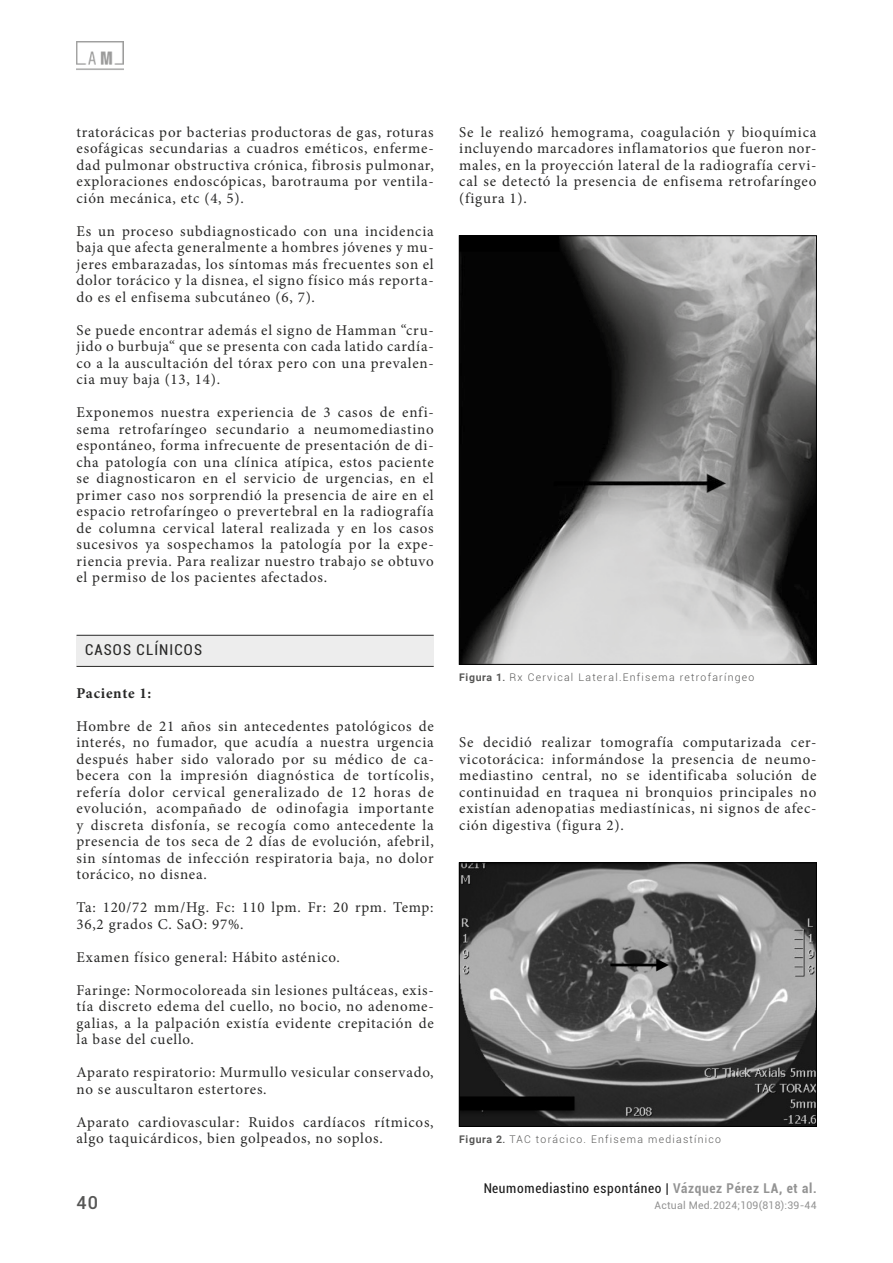
<style>
.page{position:relative;width:893px;height:1263px;background:#fff}
.page>*{position:absolute;margin:0;border:0;box-sizing:border-box;transform-origin:0 0}
.t1{font:500 18px "Roboto";color:#575756}
.AM{font:15px/16.5px "Minion Pro";letter-spacing:.05em;color:#282827;text-align:justify}
.APARTADOS{font:condensed 15px "Roboto";letter-spacing:.075em;color:#282827}
.AM-2{font:700 15px "Minion Pro";letter-spacing:.045em;color:#282827}
.t2{font:condensed 13.5px "Roboto";letter-spacing:.05em;color:#000}
.Abstract{font:300 10.5px "Roboto";letter-spacing:.12em;color:#575756}
.t3{font:10.5px "Roboto";letter-spacing:.02em;color:#878787}
.s1{font-weight:700}
.s2{font-weight:500}
.s3{font-weight:700;color:#878787}
</style>
<div class="page">
<img style="left:77px;top:41px;width:46px;height:29px">
<div style="left:77px;top:635px;width:357px;height:32px;background:#ededed"></div>
<hr style="left:77px;top:635px;width:357px;height:1px;background:#282827">
<hr style="left:77px;top:666px;width:357px;height:1px;background:#282827">
<img style="left:461px;top:238px;width:354px;height:424px">
<div style="left:459px;top:236px;width:358px;height:428px;border:1px solid #000"></div>
<img style="left:461px;top:864px;width:354px;height:261px">
<div style="left:459px;top:862px;width:358px;height:265px;border:1px solid #000"></div>
<p class="AM" style="left:77px;top:124px;width:359px">tratorácicas por bacterias productoras de gas, roturas esofágicas secundarias a cuadros eméticos, enferme&shy;dad pulmonar obstructiva crónica, fibrosis pulmonar, exploraciones endoscópicas, barotrauma por ventila&shy;ción mecánica, etc (4, 5).</p>
<p class="AM" style="left:77px;top:223px;width:359px">Es un proceso subdiagnosticado con una incidencia baja que afecta generalmente a hombres jóvenes y mu&shy;jeres embarazadas, los síntomas más frecuentes son el dolor torácico y la disnea, el signo físico más reporta&shy;do es el enfisema subcutáneo (6, 7).</p>
<p class="AM" style="left:77px;top:322px;width:359px">Se puede encontrar además el signo de Hamman “cru&shy;jido o burbuja“ que se presenta con cada latido cardía&shy;co a la auscultación del tórax pero con una prevalen&shy;cia muy baja (13, 14).</p>
<p class="AM" style="left:77px;top:404px;width:359px">Exponemos nuestra experiencia de 3 casos de enfi&shy;sema retrofaríngeo secundario a neumomediastino espontáneo, forma infrecuente de presentación de di&shy;cha patología con una clínica atípica, estos paciente se diagnosticaron en el servicio de urgencias, en el primer caso nos sorprendió la presencia de aire en el espacio retrofaríngeo o prevertebral en la radiografía de columna cervical lateral realizada y en los casos sucesivos ya sospechamos la patología por la expe&shy;riencia previa. Para realizar nuestro trabajo se obtuvo el permiso de los pacientes afectados.</p>
<p class="APARTADOS" style="left:85px;top:639px;width:118px">CASOS CLÍNICOS</p>
<p class="AM-2" style="left:77px;top:682px;width:76px">Paciente 1:</p>
<p class="AM" style="left:77px;top:718px;width:359px">Hombre de 21 años sin antecedentes patológicos de interés, no fumador, que acudía a nuestra urgencia después haber sido valorado por su médico de ca&shy;becera con la impresión diagnóstica de tortícolis, refería dolor cervical generalizado de 12 horas de evolución, acompañado de odinofagia importante y discreta disfonía, se recogía como antecedente la presencia de tos seca de 2 días de evolución, afebril, sin síntomas de infección respiratoria baja, no dolor torácico, no disnea.</p>
<p class="AM" style="left:77px;top:899px;width:359px">Ta: 120/72 mm/Hg. Fc: 110 lpm. Fr: 20 rpm. Temp:<br>36,2 grados C. SaO: 97%.</p>
<p class="AM" style="left:77px;top:949px;width:265px">Examen físico general: Hábito asténico.</p>
<p class="AM" style="left:77px;top:982px;width:359px">Faringe: Normocoloreada sin lesiones pultáceas, exis&shy;tía discreto edema del cuello, no bocio, no adenome&shy;galias, a la palpación existía evidente crepitación de la base del cuello.</p>
<p class="AM" style="left:77px;top:1064px;width:359px">Aparato respiratorio: Murmullo vesicular conservado, no se auscultaron estertores.</p>
<p class="AM" style="left:77px;top:1114px;width:359px">Aparato cardiovascular: Ruidos cardíacos rítmicos, algo taquicárdicos, bien golpeados, no soplos.</p>
<p class="AM" style="left:459px;top:124px;width:359px">Se le realizó hemograma, coagulación y bioquímica incluyendo marcadores inflamatorios que fueron nor&shy;males, en la proyección lateral de la radiografía cervi&shy;cal se detectó la presencia de enfisema retrofaríngeo (figura 1).</p>
<p class="Abstract" style="left:459px;top:670px;width:297px"><span class="s1">Figura 1</span><span class="s2">.</span> Rx Cervical Lateral.Enfisema retrofaríngeo</p>
<p class="AM" style="left:459px;top:734px;width:359px">Se decidió realizar tomografía computarizada cer&shy;vicotorácica: informándose la presencia de neumo&shy;mediastino central, no se identificaba solución de continuidad en traquea ni bronquios principales no existían adenopatias mediastínicas, ni signos de afec&shy;ción digestiva (figura 2).</p>
<p class="Abstract" style="left:459px;top:1132px;width:263px"><span class="s1">Figura 2</span><span class="s2">.</span> TAC torácico. Enfisema mediastínico</p>
<p class="t2" style="left:483px;top:1178px;width:335px">Neumomediastino espontáneo | <span class="s3">Vázquez Pérez LA, et al.</span></p>
<p class="t1" style="left:77px;top:1190px;width:23px">40</p>
<p class="t3" style="left:655px;top:1198px;width:163px">Actual Med.2024;109(818):39-44</p>
</div>
